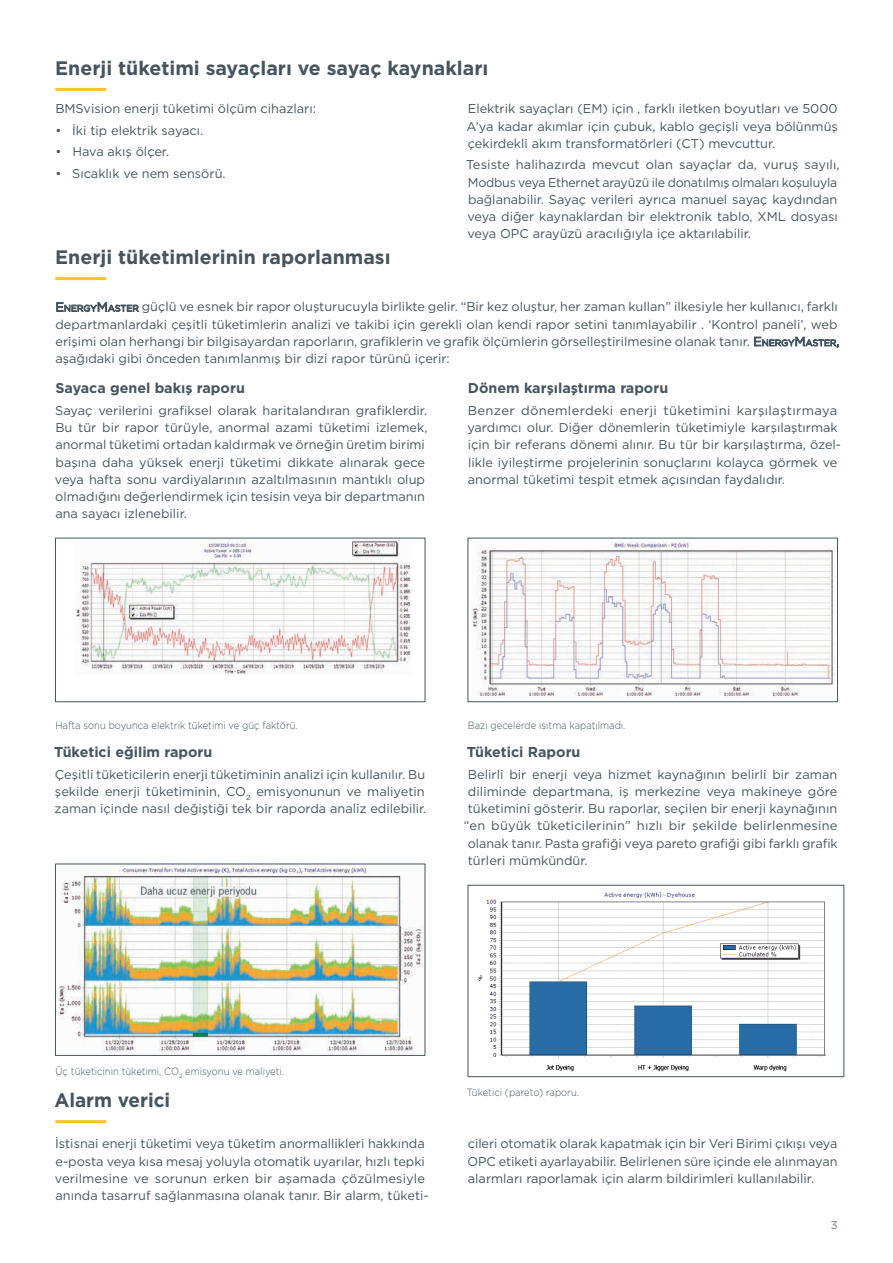
<style>
.page{position:relative;width:893px;height:1263px;background:#fff}
.page>*{position:absolute;margin:0;border:0;box-sizing:border-box;transform-origin:0 0}
.t1{font:700 19.5px "Gotham";color:#45555f}
.t2{font:700 14.25px "Gotham";color:#45555f}
.t3{font:12.75px/17.2px "Gotham";color:#45555f}
.t4{font:11.25px "Gotham";color:#6c7c86}
.t5{font:300 10.5px "Gotham";color:#45555f;scale:.9 1}
.s1{font-style:inherit}
.s2{font-size:8.85px}
</style>
<div class="page">
<hr style="left:55px;top:277px;width:51px;height:3px;background:#fec422">
<img style="left:57px;top:866px;width:366px;height:187px">
<img style="left:471px;top:541px;width:363px;height:158px">
<div style="left:468px;top:538px;width:370px;height:164px;border:1px solid #45555f"></div>
<img style="left:75px;top:540px;width:336px;height:135px">
<div style="left:55px;top:538px;width:370px;height:164px;border:1px solid #45555f"></div>
<img style="left:477px;top:892px;width:349px;height:180px">
<div style="left:468px;top:885px;width:376px;height:192px;border:1px solid #45555f"></div>
<hr style="left:55px;top:1120px;width:51px;height:3px;background:#fec422">
<hr style="left:55px;top:88px;width:51px;height:3px;background:#fec422">
<h1 class="t1" style="left:55px;top:55px;width:435px">Enerji tüketimi sayaçları ve sayaç kaynakları</h1>
<p class="t3" style="left:55px;top:100px;width:262px">BMSvision enerji tüketimi ölçüm cihazları:</p>
<p class="t3" style="left:55px;top:121px;width:149px">• İki tip elektrik sayacı.</p>
<p class="t3" style="left:55px;top:143px;width:115px">• Hava akış ölçer.</p>
<p class="t3" style="left:55px;top:164px;width:172px">• Sıcaklık ve nem sensörü.</p>
<h1 class="t1" style="left:55px;top:245px;width:337px">Enerji tüketimlerinin raporlanması</h1>
<p class="t3" style="left:467px;top:100px;width:373px;text-align:justify">Elektrik sayaçları (EM) için , farklı iletken boyutları ve 5000<br>A’ya kadar akımlar için çubuk, kablo geçişli veya bölünmüş çekirdekli akım transformatörleri (CT) mevcuttur.</p>
<p class="t3" style="left:466px;top:156px;width:375px">Tesiste halihazırda mevcut olan sayaçlar da, vuruş sayılı, Modbus veya Ethernet arayüzü ile donatılmış olmaları koşuluyla bağlanabilir. Sayaç verileri ayrıca manuel sayaç kaydından veya diğer kaynaklardan bir elektronik tablo, XML dosyası veya OPC arayüzü aracılığıyla içe aktarılabilir.</p>
<p class="t3" style="left:55px;top:298px;width:786px"><span class="s1">E</span><span class="s2">NERGY</span><span class="s1">M</span><span class="s2">ASTER</span> güçlü ve esnek bir rapor oluşturucuyla birlikte gelir. “Bir kez oluştur, her zaman kullan” ilkesiyle her kullanıcı, farklı departmanlardaki çeşitli tüketimlerin analizi ve takibi için gerekli olan kendi rapor setini tanımlayabilir . ‘Kontrol paneli’, web erişimi olan herhangi bir bilgisayardan raporların, grafiklerin ve grafik ölçümlerin görselleştirilmesine olanak tanır. <span class="s1">E</span><span class="s2">NERGY</span><span class="s1">M</span><span class="s2">ASTER</span><span class="s1">, </span>aşağıdaki gibi önceden tanımlanmış bir dizi rapor türünü içerir:</p>
<p class="t2" style="left:55px;top:379px;width:191px">Sayaca genel bakış raporu</p>
<p class="t3" style="left:55px;top:401px;width:374px">Sayaç verilerini grafiksel olarak haritalandıran grafiklerdir.<br>Bu tür bir rapor türüyle, anormal azami tüketimi izlemek, anormal tüketimi ortadan kaldırmak ve örneğin üretim birimi başına daha yüksek enerji tüketimi dikkate alınarak gece veya hafta sonu vardiyalarının azaltılmasının mantıklı olup olmadığını değerlendirmek için tesisin veya bir departmanın ana sayacı izlenebilir.</p>
<p class="t2" style="left:468px;top:379px;width:202px">Dönem karşılaştırma raporu</p>
<p class="t3" style="left:467px;top:401px;width:375px">Benzer dönemlerdeki enerji tüketimini karşılaştırmaya yardımcı olur. Diğer dönemlerin tüketimiyle karşılaştırmak için bir referans dönemi alınır. Bu tür bir karşılaştırma, özel&shy;likle iyileştirme projelerinin sonuçlarını kolayca görmek ve anormal tüketimi tespit etmek açısından faydalıdır.</p>
<p class="t5" style="left:55px;top:718px;width:271px">Hafta sonu boyunca elektrik tüketimi ve güç faktörü.</p>
<p class="t2" style="left:54px;top:742px;width:160px">Tüketici eğilim raporu</p>
<p class="t3" style="left:55px;top:765px;width:373px;text-align:justify">Çeşitli tüketicilerin enerji tüketiminin analizi için kullanılır. Bu şekilde enerji tüketiminin, CO<sub>2</sub> emisyonunun ve maliyetin zaman içinde nasıl değiştiği tek bir raporda analiz edilebilir.</p>
<p class="t5" style="left:468px;top:718px;width:176px">Bazı gecelerde ısıtma kapatılmadı.</p>
<p class="t2" style="left:467px;top:742px;width:115px">Tüketici Raporu</p>
<p class="t3" style="left:468px;top:765px;width:371px">Belirli bir enerji veya hizmet kaynağının belirli bir zaman</p>
<p class="t3" style="left:468px;top:782px;width:371px">diliminde departmana, iş merkezine veya makineye göre</p>
<p class="t3" style="left:468px;top:800px;width:371px">tüketimini gösterir. Bu raporlar, seçilen bir enerji kaynağının</p>
<p class="t3" style="left:464px;top:817px;width:375px">“en büyük tüketicilerinin” hızlı bir şekilde belirlenmesine</p>
<p class="t3" style="left:468px;top:834px;width:372px">olanak tanır. Pasta grafiği veya pareto grafiği gibi farklı grafik</p>
<p class="t3" style="left:468px;top:851px;width:121px">türleri mümkündür.</p>
<p class="t5" style="left:55px;top:1064px;width:256px">Üç tüketicinin tüketimi, CO<sub>2</sub> emisyonu ve maliyeti.</p>
<p class="t5" style="left:467px;top:1085px;width:126px">Tüketici (pareto) raporu.</p>
<h1 class="t1" style="left:54px;top:1087px;width:117px">Alarm verici</h1>
<p class="t3" style="left:55px;top:1135px;width:375px">İstisnai enerji tüketimi veya tüketim anormallikleri hakkında e-posta veya kısa mesaj yoluyla otomatik uyarılar, hızlı tepki verilmesine ve sorunun erken bir aşamada çözülmesiyle anında tasarruf sağlanmasına olanak tanır. Bir alarm, tüketi-</p>
<p class="t3" style="left:467px;top:1135px;width:371px;text-align:justify">cileri otomatik olarak kapatmak için bir Veri Birimi çıkışı veya OPC etiketi ayarlayabilir. Belirlenen süre içinde ele alınmayan alarmları raporlamak için alarm bildirimleri kullanılabilir.</p>
<p class="t4" style="left:831px;top:1218px;width:8px">3</p>
</div>
